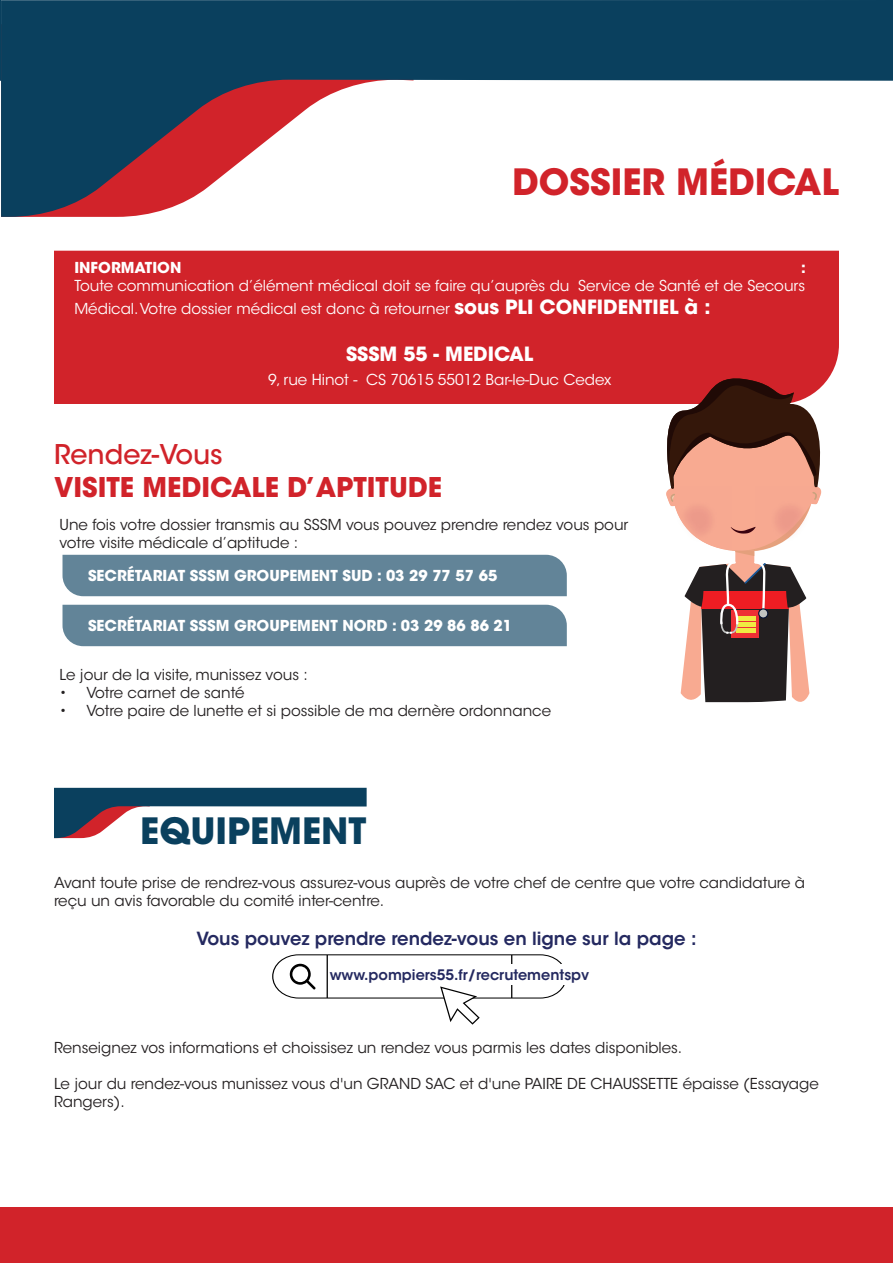
<style>
.page{position:relative;width:893px;height:1263px;background:#fff}
.page>*{position:absolute;margin:0;border:0;box-sizing:border-box;transform-origin:0 0}
.t1{font:700 36px "ITC Avant Garde Std";color:#d1232a}
.t2{font:700 36px "ITC Avant Garde Std";color:#0a405e}
.t3{font:700 27px "ITC Avant Garde Std";color:#d1232a}
.t4{font:500 27px "ITC Avant Garde Std";color:#d1232a}
.t5{font:700 19.5px "ITC Avant Garde Std";color:#fff}
.t6{font:600 18px "ITC Avant Garde Std";color:#242960}
.t7{font:15px/18px "ITC Avant Garde Std";color:#231f20}
.t8{font:15px/18px "ITC Avant Garde Std";color:#fff;text-align:right}
.t9{font:700 15px "ITC Avant Garde Std";color:#fff}
.t10{font:600 14.4px "ITC Avant Garde Std";color:#242960}
.s1{font-weight:700}
.s2{font-weight:700;font-size:19.5px}
</style>
<div class="page">
<svg style="left:0;top:0;width:1px;height:81px"></svg>
<svg style="left:1px;top:0;width:892px;height:217px"></svg>
<div style="left:0;top:1208px;width:893px;height:55px;background:#d1232a"></div>
<div style="left:54px;top:251px;width:785px;height:153px;background:#d1232a"></div>
<svg style="left:664px;top:374px;width:166px;height:329px"></svg>
<svg style="left:54px;top:788px;width:313px;height:50px"></svg>
<svg style="left:272px;top:954px;width:293px;height:71px"></svg>
<div style="left:62px;top:555px;width:505px;height:41px;background:#628498"></div>
<div style="left:62px;top:605px;width:505px;height:41px;background:#628498"></div>
<p class="t1" style="left:512px;top:158px;width:328px">DOSSIER MÉDICAL</p>
<p class="t9" style="left:74px;top:258px;width:109px">INFORMATION</p>
<p class="t8" style="left:74px;top:259px;width:733px"><span class="s1">:<br></span>Toute communication d’élément médical doit se faire qu’auprès du Service de Santé et de Secours</p>
<p class="t8" style="left:74px;top:300px;width:638px">Médical. Votre dossier médical est donc à retourner <span class="s2">sous PLI CONFIDENTIEL à :</span></p>
<p class="t5" style="left:346px;top:341px;width:189px">SSSM 55 - MEDICAL</p>
<p class="t8" style="left:268px;top:370px;width:345px">9, rue Hinot - CS 70615 55012 Bar-le-Duc Cedex</p>
<p class="t4" style="left:54px;top:438px;width:170px">Rendez-Vous</p>
<p class="t3" style="left:54px;top:469px;width:390px">VISITE MEDICALE D’APTITUDE</p>
<p class="t7" style="left:60px;top:516px;width:570px">Une fois votre dossier transmis au SSSM vous pouvez prendre rendez vous pour votre visite médicale d’aptitude :</p>
<p class="t9" style="left:88px;top:566px;width:411px">SECRÉTARIAT SSSM GROUPEMENT SUD : 03 29 77 57 65</p>
<p class="t9" style="left:88px;top:616px;width:426px">SECRÉTARIAT SSSM GROUPEMENT NORD : 03 29 86 86 21</p>
<p class="t7" style="left:60px;top:665px;width:250px">Le jour de la visite, munissez vous :</p>
<p class="t7" style="left:60px;top:683px;width:186px">• Votre carnet de santé</p>
<p class="t7" style="left:60px;top:701px;width:493px">• Votre paire de lunette et si possible de ma dernère ordonnance</p>
<p class="t2" style="left:140px;top:807px;width:228px">EQUIPEMENT</p>
<p class="t7" style="left:54px;top:873px;width:753px">Avant toute prise de rendrez-vous assurez-vous auprès de votre chef de centre que votre candidature à reçu un avis favorable du comité inter-centre.</p>
<p class="t6" style="left:196px;top:927px;width:501px">Vous pouvez prendre rendez-vous en ligne sur la page :</p>
<p class="t10" style="left:330px;top:966px;width:261px">www.pompiers55.fr/recrutementspv</p>
<p class="t7" style="left:54px;top:1039px;width:630px">Renseignez vos informations et choissisez un rendez vous parmis les dates disponibles.</p>
<p class="t7" style="left:54px;top:1075px;width:766px">Le jour du rendez-vous munissez vous d'un GRAND SAC et d'une PAIRE DE CHAUSSETTE épaisse (Essayage<br>Rangers).</p>
</div>
